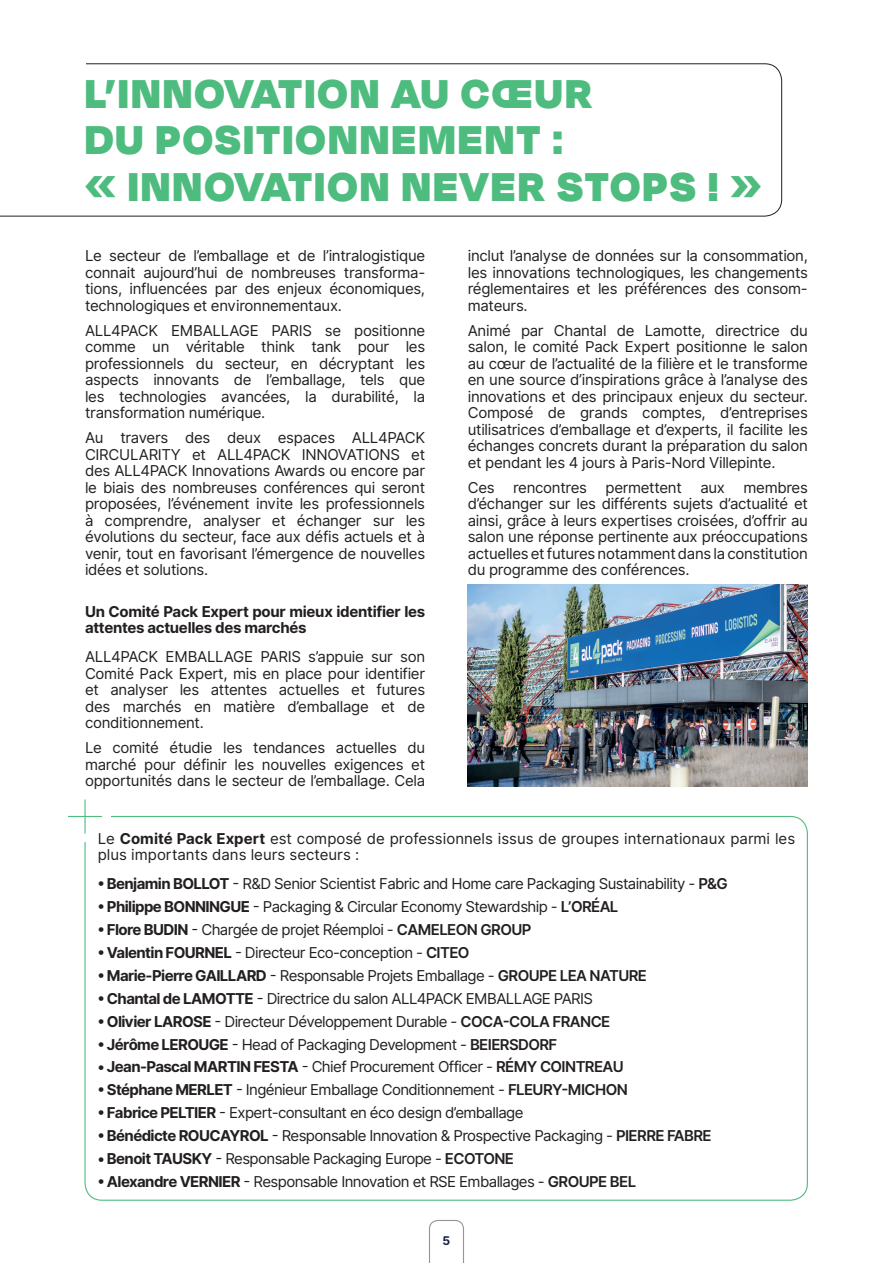
<style>
.page{position:relative;width:893px;height:1263px;background:#fff}
.page>*{position:absolute;margin:0;border:0;box-sizing:border-box;transform-origin:0 0}
.t1{font:900 46.5px/46.5px "Degular Display";letter-spacing:.06em;color:#4ebc7f}
.t2{font:15px/16.5px "Inter";letter-spacing:-.04em;color:#231f20;text-align:justify}
.t3{font:15px/16.5px "Inter";color:#231f20}
.t4{font:700 15px/16.5px "Inter";letter-spacing:-.02em;color:#231f20}
.t5{font:700 12px "Inter";color:#17224c}
.s1{font-weight:700}
.s2{font-weight:600}
</style>
<div class="page">
<svg style="left:429px;top:1220px;width:35px;height:43px"></svg>
<svg style="left:84px;top:815px;width:724px;height:386px"></svg>
<div style="left:68px;top:799px;width:43px;height:43px;background:#fff"></div>
<hr style="left:84px;top:799px;width:2px;height:34px;background:#4ebc7f">
<hr style="left:68px;top:816px;width:34px;height:1px;background:#4ebc7f">
<svg style="left:0;top:63px;width:782px;height:154px"></svg>
<img style="left:468px;top:585px;width:340px;height:202px">
<div style="left:0;top:38px;width:85px;height:39px;background:#fff"></div>
<h1 class="t1" style="left:85px;top:68px;width:678px">L’INNOVATION AU CŒUR<br>DU POSITIONNEMENT :<br>« INNOVATION NEVER STOPS ! »</h1>
<p class="t2" style="left:85px;top:247px;width:342px">Le secteur de l’emballage et de l’intralogistique connait aujourd’hui de nombreuses transforma&shy;tions, influencées par des enjeux économiques, technologiques et environnementaux.</p>
<p class="t2" style="left:85px;top:322px;width:342px">ALL4PACK EMBALLAGE PARIS se positionne comme un véritable think tank pour les professionnels du secteur, en décryptant les aspects innovants de l’emballage, tels que les technologies avancées, la durabilité, la transformation numérique.</p>
<p class="t2" style="left:85px;top:430px;width:342px">Au travers des deux espaces ALL4PACK CIRCULARITY et ALL4PACK INNOVATIONS et des ALL4PACK Innovations Awards ou encore par le biais des nombreuses conférences qui seront proposées, l’événement invite les professionnels à comprendre, analyser et échanger sur les évolutions du secteur, face aux défis actuels et à venir, tout en favorisant l’émergence de nouvelles idées et solutions.</p>
<p class="t4" style="left:85px;top:603px;width:342px">Un Comité Pack Expert pour mieux identifier les attentes actuelles des marchés</p>
<p class="t2" style="left:85px;top:649px;width:342px">ALL4PACK EMBALLAGE PARIS s’appuie sur son Comité Pack Expert, mis en place pour identifier et analyser les attentes actuelles et futures des marchés en matière d’emballage et de conditionnement.</p>
<p class="t2" style="left:85px;top:740px;width:342px">Le comité étudie les tendances actuelles du marché pour définir les nouvelles exigences et opportunités dans le secteur de l’emballage. Cela</p>
<p class="t2" style="left:468px;top:247px;width:342px">inclut l’analyse de données sur la consommation, les innovations technologiques, les changements réglementaires et les préférences des consom&shy;mateurs.</p>
<p class="t2" style="left:468px;top:322px;width:342px">Animé par Chantal de Lamotte, directrice du salon, le comité Pack Expert positionne le salon au cœur de l’actualité de la filière et le transforme en une source d’inspirations grâce à l’analyse des innovations et des principaux enjeux du secteur.<br>Composé de grands comptes, d’entreprises utilisatrices d’emballage et d’experts, il facilite les échanges concrets durant la préparation du salon et pendant les 4 jours à Paris-Nord Villepinte.</p>
<p class="t2" style="left:468px;top:479px;width:342px">Ces rencontres permettent aux membres d’échanger sur les différents sujets d’actualité et ainsi, grâce à leurs expertises croisées, d’offrir au salon une réponse pertinente aux préoccupations actuelles et futures notamment dans la constitution du programme des conférences.</p>
<p class="t3" style="left:98px;top:830px;width:699px">Le <span class="s1">Comité Pack Expert</span> est composé de professionnels issus de groupes internationaux parmi les plus importants dans leurs secteurs :</p>
<p class="t2" style="left:98px;top:876px;width:631px"><span class="s1">• Benjamin BOLLOT</span> - R&amp;D Senior Scientist Fabric and Home care Packaging Sustainability - <span class="s2">P&amp;G</span></p>
<p class="t2" style="left:98px;top:899px;width:522px"><span class="s1">• Philippe BONNINGUE</span> - Packaging &amp; Circular Economy Stewardship - <span class="s2">L’ORÉAL</span></p>
<p class="t2" style="left:98px;top:922px;width:435px"><span class="s1">• Flore BUDIN</span> - Chargée de projet Réemploi - <span class="s2">CAMELEON GROUP</span></p>
<p class="t2" style="left:98px;top:944px;width:373px"><span class="s1">• Valentin FOURNEL</span> - Directeur Eco-conception - <span class="s2">CITEO</span></p>
<p class="t2" style="left:98px;top:967px;width:551px"><span class="s1">• Marie-Pierre GAILLARD</span> - Responsable Projets Emballage - <span class="s2">GROUPE LEA NATURE</span></p>
<p class="t2" style="left:98px;top:990px;width:497px"><span class="s1">• Chantal de LAMOTTE</span> - Directrice du salon ALL4PACK EMBALLAGE PARIS</p>
<p class="t2" style="left:98px;top:1013px;width:514px"><span class="s1">• Olivier LAROSE</span> - Directeur Développement Durable - <span class="s2">COCA-COLA FRANCE</span></p>
<p class="t2" style="left:98px;top:1036px;width:461px"><span class="s1">• Jérôme LEROUGE</span> - Head of Packaging Development - <span class="s2">BEIERSDORF</span></p>
<p class="t2" style="left:98px;top:1059px;width:528px">• <span class="s1">Jean-Pascal MARTIN FESTA</span> - Chief Procurement Officer - <span class="s2">RÉMY COINTREAU</span></p>
<p class="t2" style="left:98px;top:1082px;width:531px"><span class="s1">• Stéphane MERLET</span> - Ingénieur Emballage Conditionnement - <span class="s2">FLEURY-MICHON</span></p>
<p class="t2" style="left:98px;top:1105px;width:427px"><span class="s1">• Fabrice PELTIER</span> - Expert-consultant en éco design d’emballage</p>
<p class="t2" style="left:98px;top:1127px;width:615px"><span class="s1">• Bénédicte ROUCAYROL</span> - Responsable Innovation &amp; Prospective Packaging - <span class="s2">PIERRE FABRE</span></p>
<p class="t2" style="left:98px;top:1150px;width:418px">• <span class="s1">Benoit TAUSKY</span> - Responsable Packaging Europe - <span class="s2">ECOTONE</span></p>
<p class="t2" style="left:98px;top:1173px;width:540px"><span class="s1">• Alexandre VERNIER</span> - Responsable Innovation et RSE Emballages - <span class="s2">GROUPE BEL</span></p>
<p class="t5" style="left:443px;top:1232px;width:9px">5</p>
</div>
